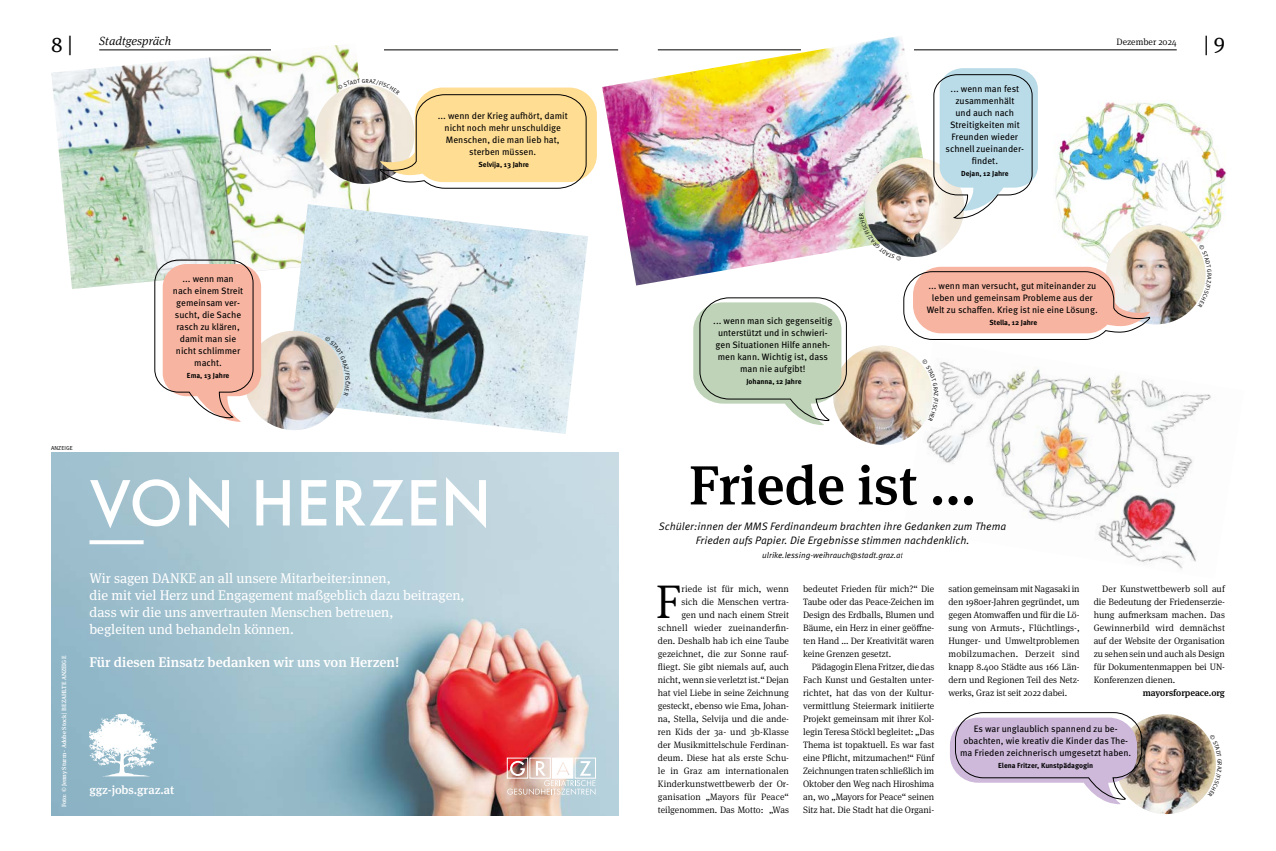
<style>
.page{position:relative;width:1276px;height:851px;background:#fff}
.page>*{position:absolute;margin:0;border:0;box-sizing:border-box;transform-origin:0 0}
.t1{font:500 68px "Futura PT";letter-spacing:.01em;color:#fff}
.t2{font:500 55px "Meta Serif Pro";color:#000}
.t3{font:300 47.4px "Meta Serif Pro";color:#000}
.t4{font:21.4px "Meta Serif Pro";color:#000}
.t5{font:14px/16.8px "Meta Serif Pro";color:#fff}
.t6{font:500 14px "Meta Serif Pro";color:#fff}
.t7{font:500 12px "Meta Serif Pro";color:#fff}
.t8{font:italic 300 12px "Meta Serif Pro";color:#000}
.t9{font:10.8px/14px "Meta Pro Norm Ita";color:#000;text-align:center}
.t10{font:300 9.3px/13px "Meta Serif Pro";color:#000;text-align:justify}
.t11{font:9.3px/12px "Meta Pro";color:#000;text-align:center}
.t12{font:500 9.3px "Meta Serif Pro";letter-spacing:-.005em;color:#000}
.t13{font:8.3px "Meta Pro Norm Ita";color:#000}
.t14{font:700 7.3px "Meta Pro";color:#000}
.t15{font:500 6px "Meta Serif Pro";color:#fff}
.t16{font:5.8px "Meta Pro Norm";letter-spacing:.01em;color:#000}
.s1{font-weight:400;font-style:normal;font-size:21.4px}
</style>
<div class="page">
<hr style="left:658px;top:50px;width:518px;height:1px;background:#000">
<hr style="left:99px;top:50px;width:519px;height:1px;background:#000">
<img style="left:51px;top:452px;width:567px;height:363px">
<svg style="left:89px;top:714px;width:68px;height:62px"></svg>
<svg style="left:507px;top:757px;width:89px;height:37px"></svg>
<svg style="left:89px;top:540px;width:55px;height:4px"></svg>
<img style="left:1053px;top:100px;width:174px;height:167px">
<img style="left:1106px;top:225px;width:99px;height:99px;border-radius:50px">
<img style="left:903px;top:361px;width:308px;height:208px">
<img style="left:833px;top:345px;width:99px;height:100px;border-radius:50px">
<svg style="left:693px;top:297px;width:154px;height:128px"></svg>
<svg style="left:903px;top:267px;width:248px;height:73px;background:#edbcad"></svg>
<img style="left:1116px;top:714px;width:99px;height:99px;border-radius:50px">
<svg style="left:950px;top:712px;width:192px;height:92px"></svg>
<div style="left:271px;top:43px;width:113px;height:19px;background:#fff"></div>
<img style="left:602px;top:37px;width:334px;height:248px">
<img style="left:865px;top:158px;width:99px;height:99px;border-radius:50px">
<svg style="left:933px;top:68px;width:105px;height:151px;background:#c2dae3"></svg>
<img style="left:51px;top:45px;width:320px;height:244px">
<img style="left:315px;top:85px;width:99px;height:99px;border-radius:50px">
<img style="left:285px;top:204px;width:303px;height:230px">
<img style="left:261px;top:331px;width:82px;height:99px">
<svg style="left:154px;top:259px;width:107px;height:163px"></svg>
<svg style="left:1197px;top:244px;width:14px;height:58px"></svg>
<svg style="left:922px;top:361px;width:16px;height:61px"></svg>
<svg style="left:1207px;top:736px;width:9px;height:56px"></svg>
<svg style="left:859px;top:213px;width:42px;height:48px"></svg>
<svg style="left:337px;top:79px;width:260px;height:110px"></svg>
<svg style="left:325px;top:335px;width:25px;height:60px"></svg>
<p class="t8" style="left:51px;top:32px;width:121px"><span class="s1">8 |</span> Stadtgespräch</p>
<p class="t16" style="left:51px;top:443px;width:23px">ANZEIGE</p>
<p class="t11" style="left:173px;top:272px;width:72px">... wenn man nach einem Streit gemeinsam ver&shy;sucht, die Sache rasch zu klären, damit man sie nicht schlimmer macht.</p>
<p class="t14" style="left:187px;top:370px;width:44px">Ema, 13 Jahre</p>
<p class="t11" style="left:438px;top:109px;width:131px">... wenn der Krieg aufhört, damit nicht noch mehr unschuldige<br>Menschen, die man lieb hat, sterben müssen.</p>
<p class="t14" style="left:478px;top:158px;width:52px">Selvija, 13 Jahre</p>
<p class="t15" style="left:59px;top:807px;width:153px;rotate:-90deg">Foto: © Jenny Sturm - Adobe Stock | BEZAHLTE ANZEIGE</p>
<h1 class="t1" style="left:90px;top:462px;width:403px">VON HERZEN</h1>
<h3 class="t5" style="left:89px;top:569px;width:377px">Wir sagen DANKE an all unsere Mitarbeiter:innen,<br>die mit viel Herz und Engagement maßgeblich dazu beitragen, dass wir die uns anvertrauten Menschen betreuen,<br>begleiten und behandeln können.</h3>
<h3 class="t6" style="left:89px;top:651px;width:311px">Für diesen Einsatz bedanken wir uns von Herzen!</h3>
<p class="t7" style="left:89px;top:780px;width:86px">ggz-jobs.graz.at</p>
<p class="t11" style="left:945px;top:82px;width:80px">... wenn man fest zusammenhält<br>und auch nach<br>Streitigkeiten mit<br>Freunden wieder schnell zueinander&shy;findet.</p>
<p class="t14" style="left:961px;top:168px;width:49px">Dejan, 12 Jahre</p>
<p class="t10" style="left:1116px;top:35px;width:62px">Dezember 2024</p>
<h3 class="t4" style="left:1203px;top:29px;width:23px">| 9</h3>
<p class="t11" style="left:713px;top:314px;width:121px">... wenn man sich gegenseitig unterstützt und in schwieri&shy;gen Situationen Hilfe anneh&shy;men kann. Wichtig ist, dass man nie aufgibt!</p>
<p class="t14" style="left:746px;top:376px;width:56px">Johanna, 12 Jahre</p>
<p class="t11" style="left:927px;top:279px;width:172px">... wenn man versucht, gut miteinander zu leben und gemeinsam Probleme aus der<br>Welt zu schaffen. Krieg ist nie eine Lösung.</p>
<p class="t14" style="left:989px;top:316px;width:49px">Stella, 12 Jahre</p>
<h2 class="t2" style="left:689px;top:443px;width:289px">Friede ist ...</h2>
<p class="t9" style="left:659px;top:518px;width:349px">Schüler:innen der MMS Ferdinandeum brachten ihre Gedanken zum Thema<br>Frieden aufs Papier. Die Ergebnisse stimmen nachdenklich.</p>
<p class="t13" style="left:762px;top:548px;width:143px">ulrike.lessing-weihrauch@stadt.graz.at</p>
<h3 class="t3" style="left:656px;top:567px;width:27px">F</h3>
<p class="t10" style="left:658px;top:581px;width:133px;text-align:right">riede ist für mich, wenn<br>sich die Menschen vertra-<br>gen und nach einem Streit schnell wieder zueinanderfin&shy;den. Deshalb hab ich eine Taube gezeichnet, die zur Sonne rauf&shy;fliegt. Sie gibt niemals auf, auch nicht, wenn sie verletzt ist.“ Dejan hat viel Liebe in seine Zeichnung gesteckt, ebenso wie Ema, Johan&shy;na, Stella, Selvija und die ande&shy;ren Kids der 3a- und 3b-Klasse der Musikmittelschule Ferdinan&shy;deum. Diese hat als erste Schu&shy;le in Graz am internationalen<br>Kinderkunstwettbewerb der Or&shy;ganisation „Mayors für Peace“ teilgenommen. Das Motto: „Was</p>
<p class="t10" style="left:803px;top:581px;width:133px">bedeutet Frieden für mich?“ Die Taube oder das Peace-Zeichen im Design des Erdballs, Blumen und Bäume, ein Herz in einer geöffne&shy;ten Hand ... Der Kreativität waren keine Grenzen gesetzt.</p>
<p class="t10" style="left:948px;top:581px;width:133px">sation gemeinsam mit Nagasaki in den 1980er-Jahren gegründet, um gegen Atomwaffen und für die Lö&shy;sung von Armuts-, Flüchtlings-, Hunger- und Umweltproblemen mobilzumachen. Derzeit sind knapp 8.400 Städte aus 166 Län&shy;dern und Regionen Teil des Netz&shy;werks, Graz ist seit 2022 dabei.</p>
<p class="t10" style="left:1093px;top:581px;width:133px;text-indent:9px">Der Kunstwettbewerb soll auf die Bedeutung der Friedenserzie&shy;hung aufmerksam machen. Das Gewinnerbild wird demnächst auf der Website der Organisation zu sehen sein und auch als Design für Dokumentenmappen bei UN-Konferenzen dienen.</p>
<p class="t10" style="left:803px;top:659px;width:133px;text-indent:9px">Pädagogin Elena Fritzer, die das Fach Kunst und Gestalten unter&shy;richtet, hat das von der Kultur&shy;vermittlung Steiermark initiierte Projekt gemeinsam mit ihrer Kol&shy;legin Teresa Stöckl begleitet: „Das Thema ist topaktuell. Es war fast eine Pflicht, mitzumachen!“ Fünf Zeichnungen traten schließlich im Oktober den Weg nach Hiroshima an, wo „Mayors for Peace“ seinen Sitz hat. Die Stadt hat die Organi-</p>
<p class="t12" style="left:1143px;top:685px;width:84px">mayorsforpeace.org</p>
<p class="t11" style="left:960px;top:722px;width:172px">Es war unglaublich spannend zu be&shy;obachten, wie kreativ die Kinder das The&shy;ma Frieden zeichnerisch umgesetzt haben.</p>
<p class="t14" style="left:998px;top:759px;width:97px">Elena Fritzer, Kunstpädagogin</p>
</div>
